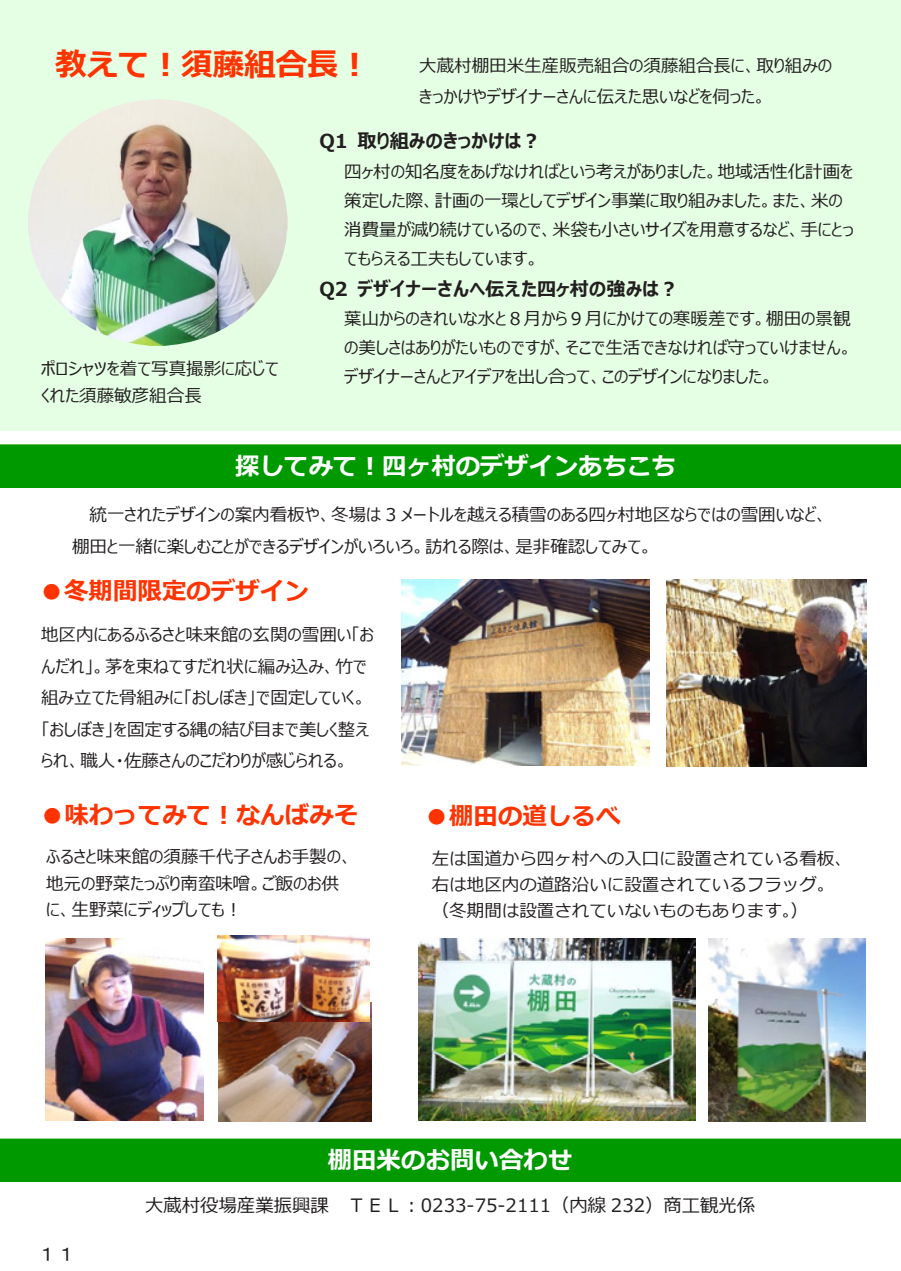
<style>
.page{position:relative;width:901px;height:1271px;background:#fff}
.page>*{position:absolute;margin:0;border:0;box-sizing:border-box;transform-origin:0 0}
.t1{font:700 31.5px "Meiryo";color:#f30}
.t2{font:700 24.5px "Meiryo";color:#f30}
.t3{font:700 24.5px "Meiryo";color:#fff}
.t4{font:700 19.25px "Meiryo UI";color:#231f20}
.t5{font:19.25px "MS Gothic";color:#231f20}
.t6{font:18.38px "Meiryo";color:#231f20}
.t7{font:17.5px/31.5px "Meiryo UI";color:#231f20}
.t8{font:17.5px/26.2px "Meiryo";color:#231f20}
</style>
<div class="page">
<div style="left:0;top:1138px;width:901px;height:44px;background:#090"></div>
<div style="left:0;top:0;width:901px;height:430px;background:#e5ffe5"></div>
<img style="left:45px;top:938px;width:159px;height:183px">
<img style="left:666px;top:579px;width:200px;height:188px">
<img style="left:709px;top:938px;width:157px;height:183px">
<img style="left:401px;top:580px;width:248px;height:185px">
<div style="left:0;top:444px;width:901px;height:44px;background:#090"></div>
<img style="left:418px;top:938px;width:277px;height:183px">
<img style="left:219px;top:1002px;width:152px;height:119px">
<img style="left:28px;top:99px;width:259px;height:247px;border-radius:50%">
<img style="left:218px;top:936px;width:152px;height:85px">
<h1 class="t1" style="left:55px;top:42px;width:316px">教えて！須藤組合長！</h1>
<p class="t7" style="left:419px;top:51px;width:414px">大蔵村棚田米生産販売組合の須藤組合長に、取り組みのきっかけやデザイナーさんに伝えた思いなどを伺った。</p>
<p class="t7" style="left:41px;top:357px;width:239px;line-height:26.2px">ポロシャツを着て写真撮影に応じてくれた須藤敏彦組合長</p>
<p class="t4" style="left:319px;top:128px;width:223px">Q1 取り組みのきっかけは？</p>
<p class="t7" style="left:344px;top:158px;width:511px;line-height:28.9px">四ヶ村の知名度をあげなければという考えがありました。地域活性化計画を策定した際、計画の一環としてデザイン事業に取り組みました。また、米の消費量が減り続けているので、米袋も小さいサイズを用意するなど、手にとってもらえる工夫もしています。</p>
<p class="t4" style="left:319px;top:275px;width:361px">Q2 デザイナーさんへ伝えた四ヶ村の強みは？</p>
<p class="t7" style="left:344px;top:305px;width:510px;line-height:28.9px;text-align:justify">葉山からのきれいな水と８月から９月にかけての寒暖差です。棚田の景観の美しさはありがたいものですが、そこで生活できなければ守っていけません。デザイナーさんとアイデアを出し合って、このデザインになりました。</p>
<h2 class="t3" style="left:235px;top:449px;width:442px">探してみて！四ヶ村のデザインあちこち</h2>
<p class="t7" style="left:72px;top:500px;width:757px;text-indent:18px">統一されたデザインの案内看板や、冬場は 3 メートルを越える積雪のある四ヶ村地区ならではの雪囲いなど、棚田と一緒に楽しむことができるデザインがいろいろ。訪れる際は、是非確認してみて。</p>
<h2 class="t2" style="left:40px;top:574px;width:271px">●冬期間限定のデザイン</h2>
<p class="t7" style="left:41px;top:620px;width:335px">地区内にあるふるさと味来館の玄関の雪囲い「おんだれ」。茅を束ねてすだれ状に編み込み、竹で組み立てた骨組みに「おしぼき」で固定していく。「おしぼき」を固定する縄の結び目まで美しく整えられ、職人・佐藤さんのこだわりが感じられる。</p>
<h2 class="t2" style="left:40px;top:798px;width:320px">●味わってみて！なんばみそ</h2>
<p class="t7" style="left:46px;top:845px;width:308px;line-height:26.2px">ふるさと味来館の須藤千代子さんお手製の、地元の野菜たっぷり南蛮味噌。ご飯のお供に、生野菜にディップしても！</p>
<h2 class="t2" style="left:425px;top:798px;width:197px">●棚田の道しるべ</h2>
<p class="t8" style="left:432px;top:846px;width:422px">左は国道から四ヶ村への入口に設置されている看板、右は地区内の道路沿いに設置されているフラッグ。（冬期間は設置されていないものもあります。）</p>
<h2 class="t3" style="left:328px;top:1143px;width:246px">棚田米のお問い合わせ</h2>
<p class="t5" style="left:37px;top:1244px;width:40px">１１</p>
<p class="t6" style="left:145px;top:1192px;width:612px">大蔵村役場産業振興課 ＴＥＬ：0233-75-2111（内線 232）商工観光係</p>
</div>
